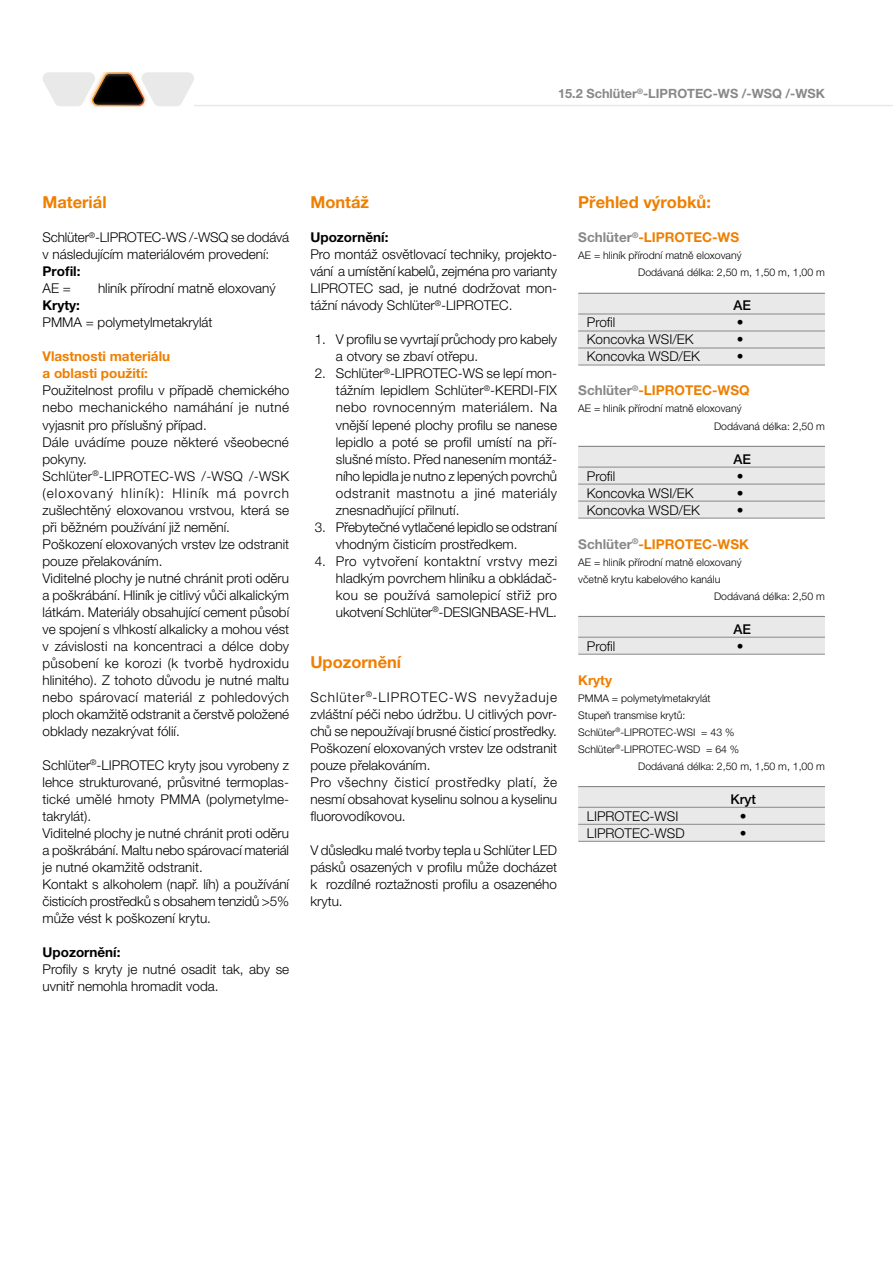
<style>
.page{position:relative;width:893px;height:1263px;background:#fff}
.page>*{position:absolute;margin:0;border:0;box-sizing:border-box;transform-origin:0 0}
.Überschrift{font:700 16.5px "Helvetica Neue LT Pro";color:#ee7f00}
.Fließtext{font:300 13.5px/17px "Helvetica Neue LT Pro";color:#000;text-align:justify}
.Tabelle_Fuß{font:300 13.5px "Helvetica Neue LT Pro";color:#000}
.Überschrift_Produkte{font:700 13.5px "Helvetica Neue LT Pro";color:#ee7f00}
.Unter-Überschrift{font:700 13.5px/17px "Helvetica Neue LT Pro";color:#ee7f00}
.Fließtext-2{font:700 13.5px "Helvetica Neue LT Pro";color:#000}
.Tabelle_Kopf{font:500 13.5px "Helvetica Neue LT Pro";color:#000}
.t1{font:700 12.75px "Helvetica Neue LT Pro";color:#87888a}
.Material_und_Länge_7{font:300 10.5px "Helvetica Neue LT Pro";color:#000}
.s1{color:#87888a}
</style>
<div class="page">
<hr style="left:194px;top:105px;width:699px;height:1px;background:#e9e9ea">
<svg style="left:43px;top:72px;width:151px;height:34px"></svg>
<div style="left:93px;top:72px;width:51px;height:29px;background:#fff;opacity:.23"></div>
<div style="left:93px;top:78px;width:51px;height:27px;background:#eceded;opacity:.1"></div>
<div style="left:578px;top:293px;width:247px;height:72px;background:#e9e9ea"></div>
<div style="left:578px;top:446px;width:247px;height:72px;background:#e9e9ea"></div>
<div style="left:578px;top:787px;width:247px;height:54px;background:#e9e9ea"></div>
<div style="left:578px;top:617px;width:247px;height:37px;background:#e9e9ea"></div>
<hr style="left:578px;top:293px;width:247px;height:1px;background:#87888a">
<hr style="left:578px;top:314px;width:247px;height:1px;background:#87888a">
<hr style="left:578px;top:331px;width:247px;height:1px;background:#87888a">
<hr style="left:578px;top:348px;width:247px;height:1px;background:#87888a">
<hr style="left:578px;top:365px;width:247px;height:1px;background:#87888a">
<hr style="left:578px;top:446px;width:247px;height:1px;background:#87888a">
<hr style="left:578px;top:467px;width:247px;height:1px;background:#87888a">
<hr style="left:578px;top:484px;width:247px;height:1px;background:#87888a">
<hr style="left:578px;top:501px;width:247px;height:1px;background:#87888a">
<hr style="left:578px;top:518px;width:247px;height:1px;background:#87888a">
<hr style="left:578px;top:616px;width:247px;height:1px;background:#87888a">
<hr style="left:578px;top:637px;width:247px;height:1px;background:#87888a">
<hr style="left:578px;top:654px;width:247px;height:1px;background:#87888a">
<hr style="left:578px;top:786px;width:247px;height:1px;background:#87888a">
<hr style="left:578px;top:807px;width:247px;height:1px;background:#87888a">
<hr style="left:578px;top:824px;width:247px;height:1px;background:#87888a">
<hr style="left:578px;top:841px;width:247px;height:1px;background:#87888a">
<p class="t1" style="left:558px;top:86px;width:268px">15.2 Schlüter<sup>®</sup>-LIPROTEC-WS /-WSQ /-WSK</p>
<p class="Überschrift" style="left:43px;top:192px;width:66px">Materiál</p>
<p class="Fließtext" style="left:43px;top:229px;width:248px">Schlüter<sup>®</sup>-LIPROTEC-WS /-WSQ se dodává v následujícím materiálovém provedení:</p>
<p class="Fließtext-2" style="left:43px;top:263px;width:39px">Profil:</p>
<p class="Fließtext" style="left:43px;top:280px;width:30px">AE =</p>
<p class="Fließtext" style="left:98px;top:280px;width:179px">hliník přírodní matně eloxovaný</p>
<p class="Fließtext-2" style="left:43px;top:297px;width:39px">Kryty:</p>
<p class="Fließtext" style="left:43px;top:314px;width:172px">PMMA = polymetylmetakrylát</p>
<p class="Unter-Überschrift" style="left:43px;top:348px;width:129px">Vlastnosti materiálu a oblasti použití:</p>
<p class="Fließtext" style="left:43px;top:382px;width:248px">Použitelnost profilu v případě chemického nebo mechanického namáhání je nutné vyjasnit pro příslušný případ.</p>
<p class="Fließtext" style="left:43px;top:433px;width:248px">Dále uvádíme pouze některé všeobecné pokyny.</p>
<p class="Fließtext" style="left:43px;top:467px;width:248px">Schlüter<sup>®</sup>-LIPROTEC-WS /-WSQ /-WSK (eloxovaný hliník): Hliník má povrch zušlechtěný eloxovanou vrstvou, která se při běžném používání již nemění.</p>
<p class="Fließtext" style="left:43px;top:535px;width:248px">Poškození eloxovaných vrstev lze odstranit pouze přelakováním.</p>
<p class="Fließtext" style="left:43px;top:569px;width:248px">Viditelné plochy je nutné chránit proti oděru a poškrábání. Hliník je citlivý vůči alkalickým látkám. Materiály obsahující cement působí ve spojení s vlhkostí alkalicky a mohou vést v závislosti na koncentraci a délce doby působení ke korozi (k tvorbě hydroxidu hlinitého). Z tohoto důvodu je nutné maltu nebo spárovací materiál z pohledových ploch okamžitě odstranit a čerstvě položené obklady nezakrývat fólií.</p>
<p class="Fließtext" style="left:43px;top:756px;width:248px">Schlüter<sup>®</sup>-LIPROTEC kryty jsou vyrobeny z lehce strukturované, průsvitné termoplas&shy;tické umělé hmoty PMMA (polymetylme&shy;takrylát).</p>
<p class="Fließtext" style="left:43px;top:824px;width:248px">Viditelné plochy je nutné chránit proti oděru a poškrábání. Maltu nebo spárovací materiál je nutné okamžitě odstranit.</p>
<p class="Fließtext" style="left:43px;top:875px;width:248px">Kontakt s alkoholem (např. líh) a používání čisticích prostředků s obsahem tenzidů &gt;5% může vést k poškození krytu.</p>
<p class="Fließtext-2" style="left:43px;top:944px;width:80px">Upozornění:</p>
<p class="Fließtext" style="left:43px;top:960px;width:248px">Profily s kryty je nutné osadit tak, aby se uvnitř nemohla hromadit voda.</p>
<p class="Überschrift" style="left:310px;top:192px;width:60px">Montáž</p>
<p class="Fließtext-2" style="left:310px;top:229px;width:80px">Upozornění:</p>
<p class="Fließtext" style="left:310px;top:246px;width:248px">Pro montáž osvětlovací techniky, projekto&shy;vání a umístění kabelů, zejména pro varianty LIPROTEC sad, je nutné dodržovat mon&shy;tážní návody Schlüter<sup>®</sup>-LIPROTEC.</p>
<p class="Fließtext" style="left:336px;top:331px;width:223px;text-indent:-21px">1. V profilu se vyvrtají průchody pro kabely a otvory se zbaví otřepu.</p>
<p class="Fließtext" style="left:336px;top:365px;width:223px;text-indent:-21px">2. Schlüter<sup>®</sup>-LIPROTEC-WS se lepí mon&shy;tážním lepidlem Schlüter<sup>®</sup>-KERDI-FIX nebo rovnocenným materiálem. Na vnější lepené plochy profilu se nanese lepidlo a poté se profil umístí na pří&shy;slušné místo. Před nanesením montáž&shy;ního lepidla je nutno z lepených povrchů odstranit mastnotu a jiné materiály znesnadňující přilnutí.</p>
<p class="Fließtext" style="left:336px;top:518px;width:222px;text-indent:-21px">3. Přebytečné vytlačené lepidlo se odstraní vhodným čisticím prostředkem.</p>
<p class="Fließtext" style="left:336px;top:552px;width:223px;text-indent:-21px">4. Pro vytvoření kontaktní vrstvy mezi hladkým povrchem hliníku a obkládač&shy;kou se používá samolepicí střiž pro ukotvení Schlüter<sup>®</sup>-DESIGNBASE-HVL.</p>
<p class="Überschrift" style="left:310px;top:651px;width:92px">Upozornění</p>
<p class="Fließtext" style="left:310px;top:688px;width:248px">Schlüter<sup>®</sup>-LIPROTEC-WS nevyžaduje zvláštní péči nebo údržbu. U citlivých povr&shy;chů se nepoužívají brusné čisticí prostředky.</p>
<p class="Fließtext" style="left:310px;top:739px;width:248px">Poškození eloxovaných vrstev lze odstranit pouze přelakováním.</p>
<p class="Fließtext" style="left:310px;top:773px;width:248px">Pro všechny čisticí prostředky platí, že nesmí obsahovat kyselinu solnou a kyselinu fluorovodíkovou.</p>
<p class="Fließtext" style="left:310px;top:841px;width:248px">V důsledku malé tvorby tepla u Schlüter LED pásků osazených v profilu může docházet k rozdílné roztažnosti profilu a osazeného krytu.</p>
<p class="Überschrift" style="left:578px;top:192px;width:134px">Přehled výrobků:</p>
<p class="Überschrift_Produkte" style="left:578px;top:229px;width:162px"><span class="s1">Schlüter</span><sup>®</sup>-LIPROTEC-WS</p>
<p class="Material_und_Länge_7" style="left:578px;top:249px;width:165px">AE = hliník přírodní matně eloxovaný</p>
<p class="Material_und_Länge_7" style="left:638px;top:266px;width:188px">Dodávaná délka: 2,50 m, 1,50 m, 1,00 m</p>
<p class="Tabelle_Kopf" style="left:733px;top:298px;width:19px">AE</p>
<p class="Tabelle_Fuß" style="left:587px;top:314px;width:30px">Profil</p>
<p class="Tabelle_Fuß" style="left:737px;top:314px;width:8px">•</p>
<p class="Tabelle_Fuß" style="left:587px;top:331px;width:108px">Koncovka WSI/EK</p>
<p class="Tabelle_Fuß" style="left:737px;top:331px;width:8px">•</p>
<p class="Tabelle_Fuß" style="left:587px;top:348px;width:115px">Koncovka WSD/EK</p>
<p class="Tabelle_Fuß" style="left:737px;top:348px;width:8px">•</p>
<p class="Überschrift_Produkte" style="left:578px;top:382px;width:173px"><span class="s1">Schlüter</span><sup>®</sup>-LIPROTEC-WSQ</p>
<p class="Material_und_Länge_7" style="left:578px;top:402px;width:165px">AE = hliník přírodní matně eloxovaný</p>
<p class="Material_und_Länge_7" style="left:714px;top:419px;width:112px">Dodávaná délka: 2,50 m</p>
<p class="Tabelle_Kopf" style="left:733px;top:451px;width:19px">AE</p>
<p class="Tabelle_Fuß" style="left:587px;top:467px;width:30px">Profil</p>
<p class="Tabelle_Fuß" style="left:737px;top:467px;width:8px">•</p>
<p class="Tabelle_Fuß" style="left:587px;top:484px;width:108px">Koncovka WSI/EK</p>
<p class="Tabelle_Fuß" style="left:737px;top:484px;width:8px">•</p>
<p class="Tabelle_Fuß" style="left:587px;top:501px;width:115px">Koncovka WSD/EK</p>
<p class="Tabelle_Fuß" style="left:737px;top:501px;width:8px">•</p>
<p class="Überschrift_Produkte" style="left:578px;top:535px;width:172px"><span class="s1">Schlüter</span><sup>®</sup>-LIPROTEC-WSK</p>
<p class="Material_und_Länge_7" style="left:578px;top:555px;width:165px">AE = hliník přírodní matně eloxovaný</p>
<p class="Material_und_Länge_7" style="left:578px;top:572px;width:143px">včetně krytu kabelového kanálu</p>
<p class="Material_und_Länge_7" style="left:714px;top:589px;width:112px">Dodávaná délka: 2,50 m</p>
<p class="Tabelle_Kopf" style="left:733px;top:621px;width:19px">AE</p>
<p class="Tabelle_Fuß" style="left:587px;top:637px;width:30px">Profil</p>
<p class="Tabelle_Fuß" style="left:737px;top:637px;width:8px">•</p>
<p class="Unter-Überschrift" style="left:578px;top:671px;width:35px">Kryty</p>
<p class="Material_und_Länge_7" style="left:578px;top:691px;width:134px">PMMA = polymetylmetakrylát</p>
<p class="Material_und_Länge_7" style="left:578px;top:708px;width:109px">Stupeň transmise krytů:</p>
<p class="Material_und_Länge_7" style="left:578px;top:725px;width:158px">Schlüter<sup>®</sup>-LIPROTEC-WSI = 43 %</p>
<p class="Material_und_Länge_7" style="left:578px;top:742px;width:162px">Schlüter<sup>®</sup>-LIPROTEC-WSD = 64 %</p>
<p class="Material_und_Länge_7" style="left:638px;top:759px;width:188px">Dodávaná délka: 2,50 m, 1,50 m, 1,00 m</p>
<p class="Tabelle_Kopf" style="left:731px;top:791px;width:27px">Kryt</p>
<p class="Tabelle_Fuß" style="left:587px;top:808px;width:93px">LIPROTEC-WSI</p>
<p class="Tabelle_Fuß" style="left:740px;top:808px;width:8px">•</p>
<p class="Tabelle_Fuß" style="left:587px;top:825px;width:99px">LIPROTEC-WSD</p>
<p class="Tabelle_Fuß" style="left:740px;top:825px;width:8px">•</p>
</div>
